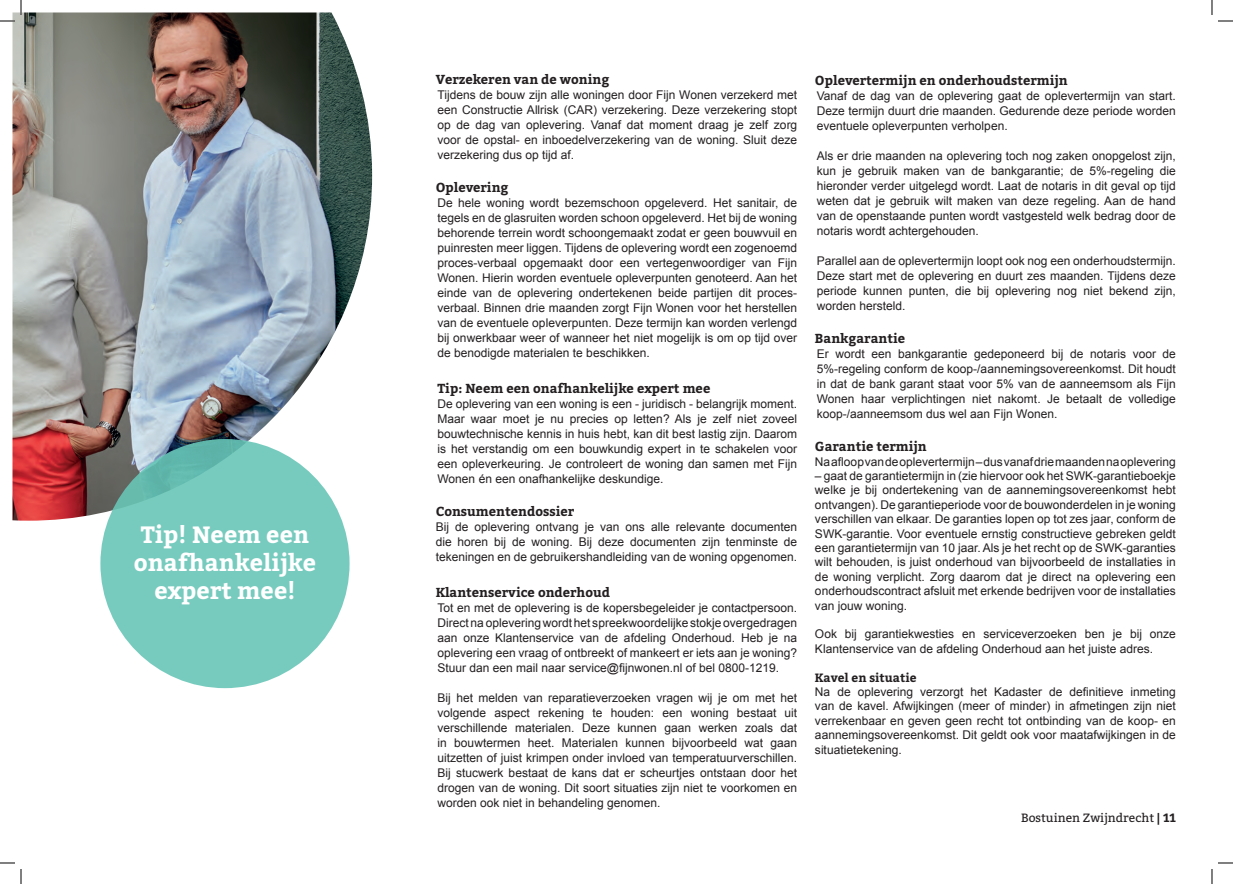
<style>
.page{position:relative;width:1233px;height:884px;background:#fff}
.page>*{position:absolute;margin:0;border:0;box-sizing:border-box;transform-origin:0 0}
.t1{font:700 23.5px/28px "Bitter";color:#fff;text-align:center}
.t2{font:700 13px "Bitter";color:#231f20}
.t3{font:12px/15px "Arial";color:#231f20;text-align:justify}
.t4{font:12px "Bitter";color:#231f20}
.t5{font:700 12px "Bitter";color:#231f20}
.s1{font-weight:700}
</style>
<div class="page">
<img style="left:12px;top:12px;width:360px;height:509px">
<svg style="left:100px;top:439px;width:249px;height:249px;background:#75c9bc"></svg>
<svg style="left:1218px;top:20px;width:15px;height:2px"></svg>
<svg style="left:1218px;top:862px;width:15px;height:2px"></svg>
<svg style="left:0;top:0;width:22px;height:22px"></svg>
<svg style="left:0;top:862px;width:22px;height:22px"></svg>
<svg style="left:1211px;top:0;width:1px;height:15px"></svg>
<svg style="left:1211px;top:869px;width:1px;height:15px"></svg>
<h1 class="t1" style="left:134px;top:521px;width:184px">Tip! Neem een onafhankelijke expert mee!</h1>
<p class="t2" style="left:436px;top:71px;width:175px">Verzekeren van de woning</p>
<p class="t3" style="left:437px;top:87px;width:361px">Tijdens de bouw zijn alle woningen door Fijn Wonen verzekerd met een Constructie Allrisk (CAR) verzekering. Deze verzekering stopt op de dag van oplevering. Vanaf dat moment draag je zelf zorg voor de opstal- en inboedelverzekering van de woning. Sluit deze verzekering dus op tijd af.</p>
<p class="t2" style="left:436px;top:179px;width:74px">Oplevering</p>
<p class="t3" style="left:437px;top:195px;width:361px">De hele woning wordt bezemschoon opgeleverd. Het sanitair, de tegels en de glasruiten worden schoon opgeleverd. Het bij de woning behorende terrein wordt schoongemaakt zodat er geen bouwvuil en puinresten meer liggen. Tijdens de oplevering wordt een zogenoemd proces-verbaal opgemaakt door een vertegenwoordiger van Fijn Wonen. Hierin worden eventuele opleverpunten genoteerd. Aan het einde van de oplevering ondertekenen beide partijen dit proces&shy;verbaal. Binnen drie maanden zorgt Fijn Wonen voor het herstellen van de eventuele opleverpunten. Deze termijn kan worden verlengd bij onwerkbaar weer of wanneer het niet mogelijk is om op tijd over de benodigde materialen te beschikken.</p>
<p class="t2" style="left:437px;top:380px;width:274px">Tip: Neem een onafhankelijke expert mee</p>
<p class="t3" style="left:437px;top:396px;width:361px">De oplevering van een woning is een - juridisch - belangrijk moment.<br>Maar waar moet je nu precies op letten? Als je zelf niet zoveel bouwtechnische kennis in huis hebt, kan dit best lastig zijn. Daarom is het verstandig om een bouwkundig expert in te schakelen voor een opleverkeuring. Je controleert de woning dan samen met Fijn Wonen én een onafhankelijke deskundige.</p>
<p class="t2" style="left:436px;top:503px;width:140px">Consumentendossier</p>
<p class="t3" style="left:436px;top:519px;width:363px">Bij de oplevering ontvang je van ons alle relevante documenten die horen bij de woning. Bij deze documenten zijn tenminste de tekeningen en de gebruikershandleiding van de woning opgenomen.</p>
<p class="t2" style="left:436px;top:584px;width:176px">Klantenservice onderhoud</p>
<p class="t3" style="left:437px;top:600px;width:361px">Tot en met de oplevering is de kopersbegeleider je contactpersoon.<br>Direct na oplevering wordt het spreekwoordelijke stokje overgedragen aan onze Klantenservice van de afdeling Onderhoud. Heb je na oplevering een vraag of ontbreekt of mankeert er iets aan je woning?<br>Stuur dan een mail naar service@fijnwonen.nl of bel 0800-1219.</p>
<p class="t3" style="left:437px;top:690px;width:361px">Bij het melden van reparatieverzoeken vragen wij je om met het volgende aspect rekening te houden: een woning bestaat uit verschillende materialen. Deze kunnen gaan werken zoals dat in bouwtermen heet. Materialen kunnen bijvoorbeeld wat gaan uitzetten of juist krimpen onder invloed van temperatuurverschillen.<br>Bij stucwerk bestaat de kans dat er scheurtjes ontstaan door het drogen van de woning. Dit soort situaties zijn niet te voorkomen en worden ook niet in behandeling genomen.</p>
<p class="t2" style="left:815px;top:72px;width:254px">Oplevertermijn en onderhoudstermijn</p>
<p class="t3" style="left:817px;top:88px;width:361px">Vanaf de dag van de oplevering gaat de oplevertermijn van start.<br>Deze termijn duurt drie maanden. Gedurende deze periode worden eventuele opleverpunten verholpen.</p>
<p class="t3" style="left:817px;top:148px;width:361px">Als er drie maanden na oplevering toch nog zaken onopgelost zijn, kun je gebruik maken van de bankgarantie; de 5%-regeling die hieronder verder uitgelegd wordt. Laat de notaris in dit geval op tijd weten dat je gebruik wilt maken van deze regeling. Aan de hand van de openstaande punten wordt vastgesteld welk bedrag door de notaris wordt achtergehouden.</p>
<p class="t3" style="left:817px;top:253px;width:361px">Parallel aan de oplevertermijn loopt ook nog een onderhoudstermijn.<br>Deze start met de oplevering en duurt zes maanden. Tijdens deze periode kunnen punten, die bij oplevering nog niet bekend zijn, worden hersteld.</p>
<p class="t2" style="left:815px;top:330px;width:92px">Bankgarantie</p>
<p class="t3" style="left:817px;top:346px;width:361px">Er wordt een bankgarantie gedeponeerd bij de notaris voor de 5%-regeling conform de koop-/aannemingsovereenkomst. Dit houdt in dat de bank garant staat voor 5% van de aanneemsom als Fijn Wonen haar verplichtingen niet nakomt. Je betaalt de volledige koop-/aanneemsom dus wel aan Fijn Wonen.</p>
<p class="t2" style="left:815px;top:438px;width:113px">Garantie termijn</p>
<p class="t3" style="left:815px;top:454px;width:362px">Na afloop van de oplevertermijn – dus vanaf drie maanden na oplevering</p>
<p class="t3" style="left:815px;top:469px;width:362px;line-height:14.4px">– gaat de garantietermijn in (zie hiervoor ook het SWK-garantieboekje welke je bij ondertekening van de aannemingsovereenkomst hebt ontvangen). De garantieperiode voor de bouwonderdelen in je woning verschillen van elkaar. De garanties lopen op tot zes jaar, conform de SWK-garantie. Voor eventuele ernstig constructieve gebreken geldt een garantietermijn van 10 jaar. Als je het recht op de SWK-garanties wilt behouden, is juist onderhoud van bijvoorbeeld de installaties in de woning verplicht. Zorg daarom dat je direct na oplevering een onderhoudscontract afsluit met erkende bedrijven voor de installaties van jouw woning.</p>
<p class="t3" style="left:815px;top:627px;width:362px;line-height:14.4px">Ook bij garantiekwesties en serviceverzoeken ben je bij onze<br>Klantenservice van de afdeling Onderhoud aan het juiste adres.</p>
<p class="t5" style="left:815px;top:669px;width:103px">Kavel en situatie</p>
<p class="t3" style="left:815px;top:685px;width:362px;line-height:14.4px">Na de oplevering verzorgt het Kadaster de definitieve inmeting van de kavel. Afwijkingen (meer of minder) in afmetingen zijn niet verrekenbaar en geven geen recht tot ontbinding van de koop- en aannemingsovereenkomst. Dit geldt ook voor maatafwijkingen in de situatietekening.</p>
<p class="t4" style="left:1021px;top:810px;width:156px">Bostuinen Zwijndrecht <span class="s1">| 11</span></p>
</div>
